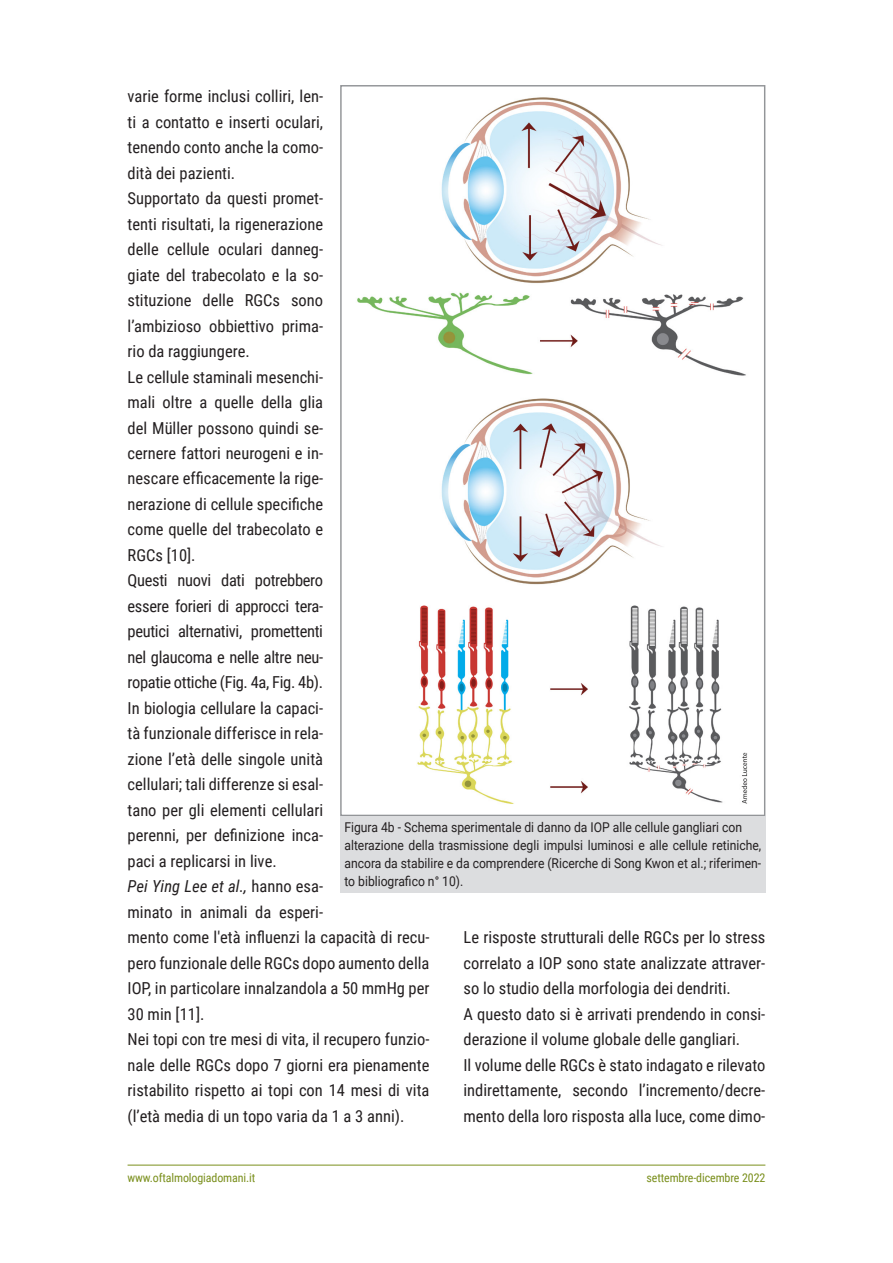
<style>
.page{position:relative;width:893px;height:1263px;background:#fff}
.page>*{position:absolute;margin:0;border:0;box-sizing:border-box;transform-origin:0 0}
.t1{font:16.5px/25.5px "Roboto Condensed";color:#231f20}
.t2{font:13.5px/18px "Roboto";color:#231f20;scale:.9 1}
.t3{font:12px "Roboto Condensed";letter-spacing:-.01em;color:#7a8f1c}
.s1{font-style:italic}
</style>
<div class="page">
<hr style="left:128px;top:1165px;width:637px;height:1px;background:#7a8f1c">
<img style="left:357px;top:97px;width:391px;height:707px">
<div style="left:340px;top:816px;width:425px;height:77px;background:#dcdddf"></div>
<p class="t1" style="left:128px;top:83px;width:303px">varie forme inclusi colliri, len-<br>ti a contatto e inserti oculari,<br>tenendo conto anche la como-<br>dità dei pazienti.<br>Supportato da questi promet-<br>tenti risultati, la rigenerazione<br>delle cellule oculari danneg-<br>giate del trabecolato e la so-<br>stituzione delle RGCs sono<br>l’ambizioso obbiettivo prima-<br>rio da raggiungere.<br>Le cellule staminali mesenchi-<br>mali oltre a quelle della glia<br>del Müller possono quindi se-<br>cernere fattori neurogeni e in-<br>nescare efficacemente la rige-<br>nerazione di cellule specifiche<br>come quelle del trabecolato e<br>RGCs [10].<br>Questi nuovi dati potrebbero<br>essere forieri di approcci tera-<br>peutici alternativi, promettenti<br>nel glaucoma e nelle altre neu-<br>ropatie ottiche (Fig. 4a, Fig. 4b).<br>In biologia cellulare la capaci-<br>tà funzionale differisce in rela-<br>zione l’età delle singole unità<br>cellulari; tali differenze si esal-<br>tano per gli elementi cellulari<br>perenni, per definizione inca-<br>paci a replicarsi in live.<br><span class="s1">Pei Ying Lee et al.,</span> hanno esa-<br>minato in animali da esperi-<br>mento come l'età influenzi la capacità di recu&shy;pero funzionale delle RGCs dopo aumento della<br>IOP, in particolare innalzandola a 50 mmHg per<br>30 min [11].<br>Nei topi con tre mesi di vita, il recupero funzio&shy;nale delle RGCs dopo 7 giorni era pienamente ristabilito rispetto ai topi con 14 mesi di vita (l’età media di un topo varia da 1 a 3 anni).</p>
<p class="t2" style="left:344px;top:818px;width:465px">Figura 4b - Schema sperimentale di danno da IOP alle cellule gangliari con alterazione della trasmissione degli impulsi luminosi e alle cellule retiniche, ancora da stabilire e da comprendere (Ricerche di Song Kwon et al.; riferimen&shy;to bibliografico n° 10).</p>
<p class="t1" style="left:463px;top:924px;width:303px">Le risposte strutturali delle RGCs per lo stress correlato a IOP sono state analizzate attraver&shy;so lo studio della morfologia dei dendriti.<br>A questo dato si è arrivati prendendo in consi&shy;derazione il volume globale delle gangliari.<br>Il volume delle RGCs è stato indagato e rilevato indirettamente, secondo l’incremento/decre&shy;mento della loro risposta alla luce, come dimo-</p>
<p class="t3" style="left:128px;top:1169px;width:129px">www.oftalmologiadomani.it</p>
<p class="t3" style="left:646px;top:1169px;width:120px">settembre-dicembre 2022</p>
</div>
